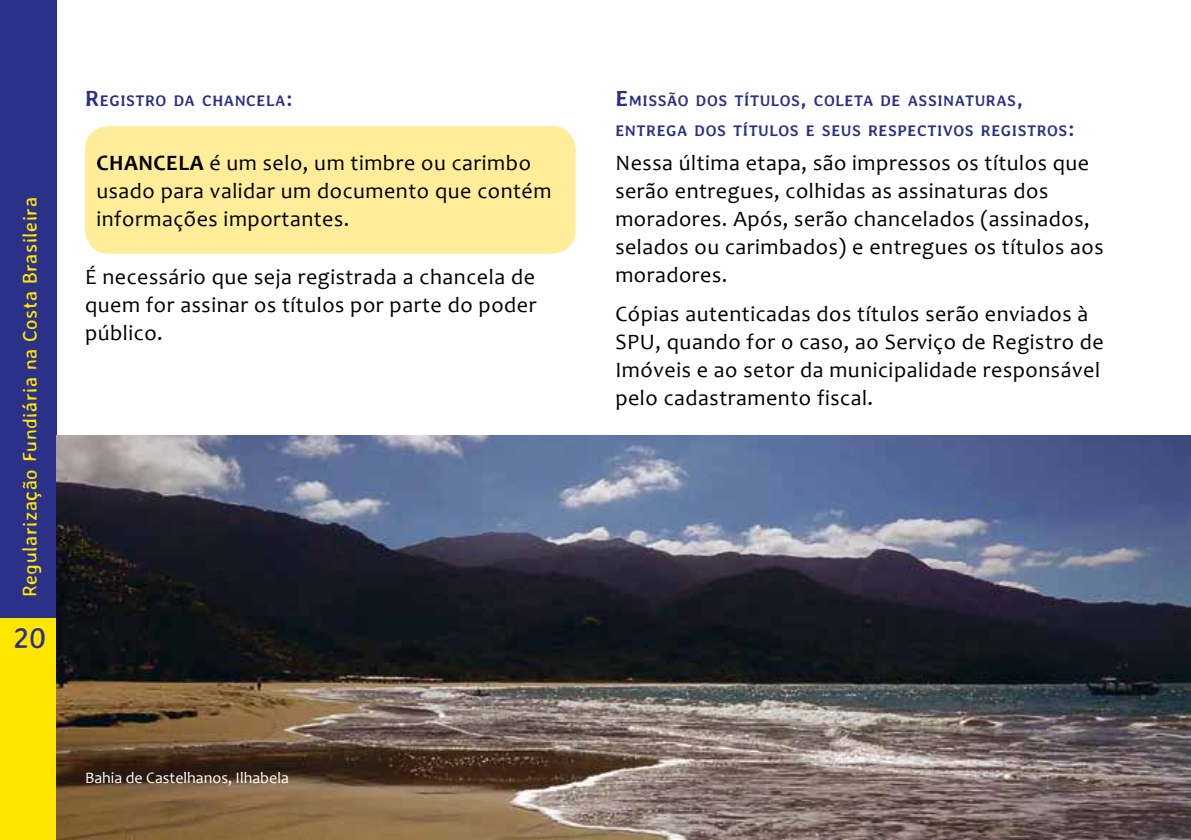
<style>
.page{position:relative;width:1191px;height:840px;background:#fff}
.page>*{position:absolute;margin:0;border:0;box-sizing:border-box;transform-origin:0 0}
.t1{font:30px "Averia Sans Libre";color:#2b3089}
.t2{font:22px/28px "Candara";letter-spacing:.025em;color:#000}
.t3{font:20px "Averia Sans Libre";letter-spacing:.025em;color:#ffe600}
.t4{font:16px "Candara";color:#fff}
.t5{font:700 15.4px/29.6px "Averia Libre";letter-spacing:.035em;color:#2b3089}
.s1{font-size:22px}
.s2{font-weight:700}
</style>
<div class="page">
<div style="left:0;top:0;width:57px;height:799px;background:#2b3089"></div>
<div style="left:0;top:618px;width:57px;height:221px;background:#ffe600"></div>
<div style="left:85px;top:126px;width:490px;height:127px;background:#ffed99;border-radius:24px"></div>
<img style="left:57px;top:435px;width:1134px;height:404px">
<p class="t3" style="left:18px;top:597px;width:401px;rotate:-90deg">Regularização Fundiária na Costa Brasileira</p>
<h1 class="t1" style="left:13px;top:619px;width:35px">20</h1>
<p class="t5" style="left:85px;top:86px;width:209px"><span class="s1">R</span>EGISTRO DA CHANCELA<span class="s1">:</span></p>
<p class="t2" style="left:96px;top:148px;width:456px"><span class="s2">CHANCELA</span> é um selo, um timbre ou carimbo usado para validar um documento que contém informações importantes.</p>
<p class="t2" style="left:85px;top:262px;width:453px;text-align:justify">É necessário que seja registrada a chancela de quem for assinar os títulos por parte do poder público.</p>
<p class="t4" style="left:85px;top:767px;width:205px">Bahia de Castelhanos, Ilhabela</p>
<p class="t5" style="left:615px;top:86px;width:460px"><span class="s1">E</span> MISSÃO DOS TÍTULOS<span class="s1">,</span> COLETA DE ASSINATURAS<span class="s1">,<br></span>ENTREGA DOS TÍTULOS E SEUS RESPECTIVOS REGISTROS<span class="s1">:</span></p>
<p class="t2" style="left:615px;top:148px;width:490px">Nessa última etapa, são impressos os títulos que serão entregues, colhidas as assinaturas dos moradores. Após, serão chancelados (assinados, selados ou carimbados) e entregues os títulos aos moradores.</p>
<p class="t2" style="left:615px;top:299px;width:490px">Cópias autenticadas dos títulos serão enviados à SPU, quando for o caso, ao Serviço de Registro de Imóveis e ao setor da municipalidade responsável pelo cadastramento fiscal.</p>
</div>
